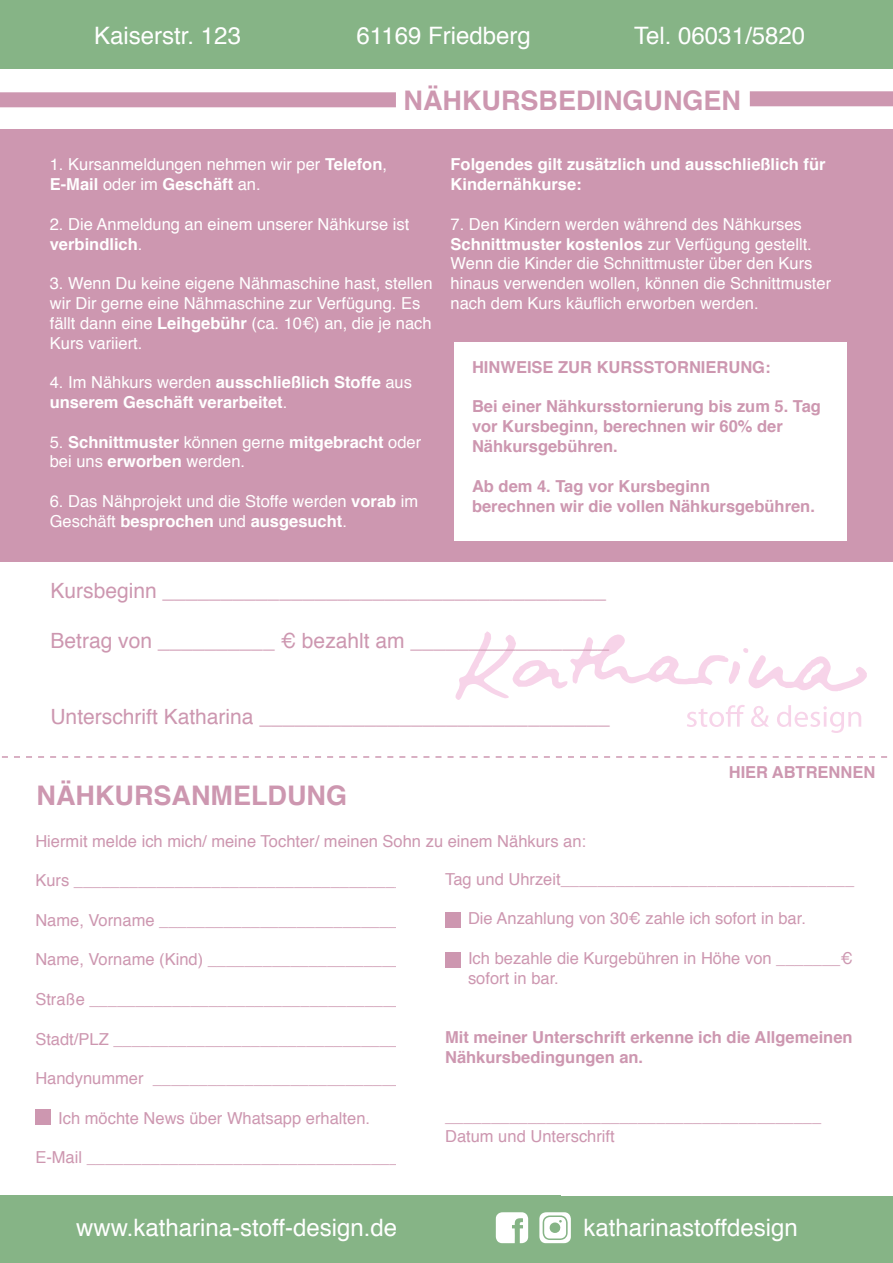
<style>
.page{position:relative;width:893px;height:1263px;background:#fff}
.page>*{position:absolute;margin:0;border:0;box-sizing:border-box;transform-origin:0 0}
.t1{font:700 27px "Helvetica";color:#cd97b0}
.t2{font:24px "Helvetica";color:#fff}
.t3{font:21px "Helvetica";color:#cd97b0}
.t4{font:16.5px "Helvetica";color:#cd97b0}
.t5{font:16.5px/19.8px "Helvetica";color:#fff}
.t6{font:700 16.5px/19.8px "Helvetica";color:#cd97b0}
.t7{font:700 16.5px/19.8px "Helvetica";color:#fff}
.s1{font-weight:700}
.s2{font-weight:400}
</style>
<div class="page">
<svg style="left:456px;top:631px;width:411px;height:102px"></svg>
<div style="left:0;top:0;width:893px;height:68px;background:#86b486"></div>
<div style="left:0;top:1196px;width:893px;height:67px;background:#86b486"></div>
<div style="left:0;top:130px;width:893px;height:432px;background:#cd97b0"></div>
<div style="left:0;top:92px;width:396px;height:15px;background:#cd97b0"></div>
<div style="left:750px;top:91px;width:143px;height:15px;background:#cd97b0"></div>
<svg style="left:2px;top:756px;width:885px;height:2px"></svg>
<svg style="left:496px;top:1212px;width:32px;height:31px"></svg>
<svg style="left:539px;top:1212px;width:32px;height:31px"></svg>
<div style="left:454px;top:342px;width:392px;height:199px;background:#fff"></div>
<div style="left:445px;top:952px;width:15px;height:15px;background:#cd97b0"></div>
<div style="left:445px;top:912px;width:15px;height:15px;background:#cd97b0"></div>
<div style="left:35px;top:1110px;width:15px;height:15px;background:#cd97b0"></div>
<p class="t2" style="left:94px;top:17px;width:148px">Kaiserstr. 123</p>
<p class="t2" style="left:356px;top:17px;width:176px">61169 Friedberg</p>
<p class="t2" style="left:634px;top:17px;width:172px">Tel. 06031/5820</p>
<p class="t1" style="left:404px;top:79px;width:339px">NÄHKURSBEDINGUNGEN</p>
<p class="t5" style="left:50px;top:155px;width:339px">1. Kursanmeldungen nehmen wir per <span class="s1">Telefon</span>,<br><span class="s1">E-Mail</span> oder im <span class="s1">Geschäft</span> an.</p>
<p class="t5" style="left:50px;top:215px;width:361px">2. Die Anmeldung an einem unserer Nähkurse ist</p>
<p class="t7" style="left:50px;top:234px;width:94px">verbindlich<span class="s2">.</span></p>
<p class="t5" style="left:50px;top:274px;width:384px">3. Wenn Du keine eigene Nähmaschine hast, stellen wir Dir gerne eine Nähmaschine zur Verfügung. Es fällt dann eine <span class="s1">Leihgebühr</span> (ca. 10€) an, die je nach Kurs variiert.</p>
<p class="t5" style="left:50px;top:373px;width:364px">4. Im Nähkurs werden <span class="s1">ausschließlich Stoffe</span> aus</p>
<p class="t7" style="left:50px;top:393px;width:239px">unserem Geschäft verarbeitet<span class="s2">.</span></p>
<p class="t7" style="left:50px;top:432px;width:373px"><span class="s2">5.</span> Schnittmuster <span class="s2">können gerne</span> mitgebracht <span class="s2">oder bei uns</span> erworben <span class="s2">werden.</span></p>
<p class="t5" style="left:50px;top:492px;width:370px">6. Das Nähprojekt und die Stoffe werden <span class="s1">vorab</span> im<br>Geschäft <span class="s1">besprochen</span> und <span class="s1">ausgesucht</span>.</p>
<p class="t7" style="left:451px;top:155px;width:377px">Folgendes gilt zusätzlich und ausschließlich für</p>
<p class="t7" style="left:451px;top:175px;width:133px">Kindernähkurse:</p>
<p class="t5" style="left:451px;top:215px;width:382px">7. Den Kindern werden während des Nähkurses <span class="s1">Schnittmuster kostenlos</span> zur Verfügung gestellt.<br>Wenn die Kinder die Schnittmuster über den Kurs hinaus verwenden wollen, können die Schnittmuster nach dem Kurs käuflich erworben werden.</p>
<p class="t6" style="left:472px;top:357px;width:300px">HINWEISE ZUR KURSSTORNIERUNG:</p>
<p class="t6" style="left:472px;top:397px;width:351px">Bei einer Nähkursstornierung bis zum 5. Tag vor Kursbeginn, berechnen wir 60% der</p>
<p class="t6" style="left:472px;top:437px;width:147px">Nähkursgebühren.</p>
<p class="t6" style="left:472px;top:476px;width:240px">Ab dem 4. Tag vor Kursbeginn</p>
<p class="t6" style="left:472px;top:496px;width:344px">berechnen wir die vollen Nähkursgebühren.</p>
<p class="t3" style="left:50px;top:574px;width:557px">Kursbeginn ______________________________________</p>
<p class="t3" style="left:50px;top:624px;width:560px">Betrag von __________ € bezahlt am _________________</p>
<p class="t3" style="left:50px;top:700px;width:561px">Unterschrift Katharina ______________________________</p>
<p class="t6" style="left:729px;top:763px;width:148px">HIER ABTRENNEN</p>
<p class="t1" style="left:37px;top:774px;width:312px">NÄHKURSANMELDUNG</p>
<p class="t4" style="left:35px;top:828px;width:552px">Hiermit melde ich mich/ meine Tochter/ meinen Sohn zu einem Nähkurs an:</p>
<p class="t4" style="left:35px;top:868px;width:370px">Kurs ____________________________________</p>
<p class="t4" style="left:35px;top:907px;width:364px">Name, Vorname __________________________</p>
<p class="t4" style="left:35px;top:947px;width:385px">Name, Vorname (Kind) _______________________</p>
<p class="t4" style="left:35px;top:986px;width:377px">Straße ___________________________________</p>
<p class="t4" style="left:35px;top:1026px;width:382px">Stadt/PLZ _________________________________</p>
<p class="t4" style="left:35px;top:1066px;width:385px">Handynummer _____________________________</p>
<p class="t4" style="left:58px;top:1105px;width:313px">Ich möchte News über Whatsapp erhalten.</p>
<p class="t4" style="left:35px;top:1145px;width:374px">E-Mail ___________________________________</p>
<p class="t4" style="left:445px;top:866px;width:411px">Tag und Uhrzeit________________________________</p>
<p class="t4" style="left:468px;top:906px;width:339px">Die Anzahlung von 30€ zahle ich sofort in bar.</p>
<p class="t4" style="left:468px;top:945px;width:386px">Ich bezahle die Kurgebühren in Höhe von _______€</p>
<p class="t4" style="left:468px;top:965px;width:92px">sofort in bar.</p>
<p class="t6" style="left:445px;top:1027px;width:409px">Mit meiner Unterschrift erkenne ich die Allgemeinen</p>
<p class="t6" style="left:445px;top:1047px;width:200px">Nähkursbedingungen an.</p>
<p class="t4" style="left:445px;top:1104px;width:378px">_________________________________________</p>
<p class="t4" style="left:445px;top:1123px;width:171px">Datum und Unterschrift</p>
<p class="t2" style="left:76px;top:1209px;width:323px">www.katharina-stoff-design.de</p>
<p class="t2" style="left:583px;top:1209px;width:216px">katharinastoffdesign</p>
</div>
